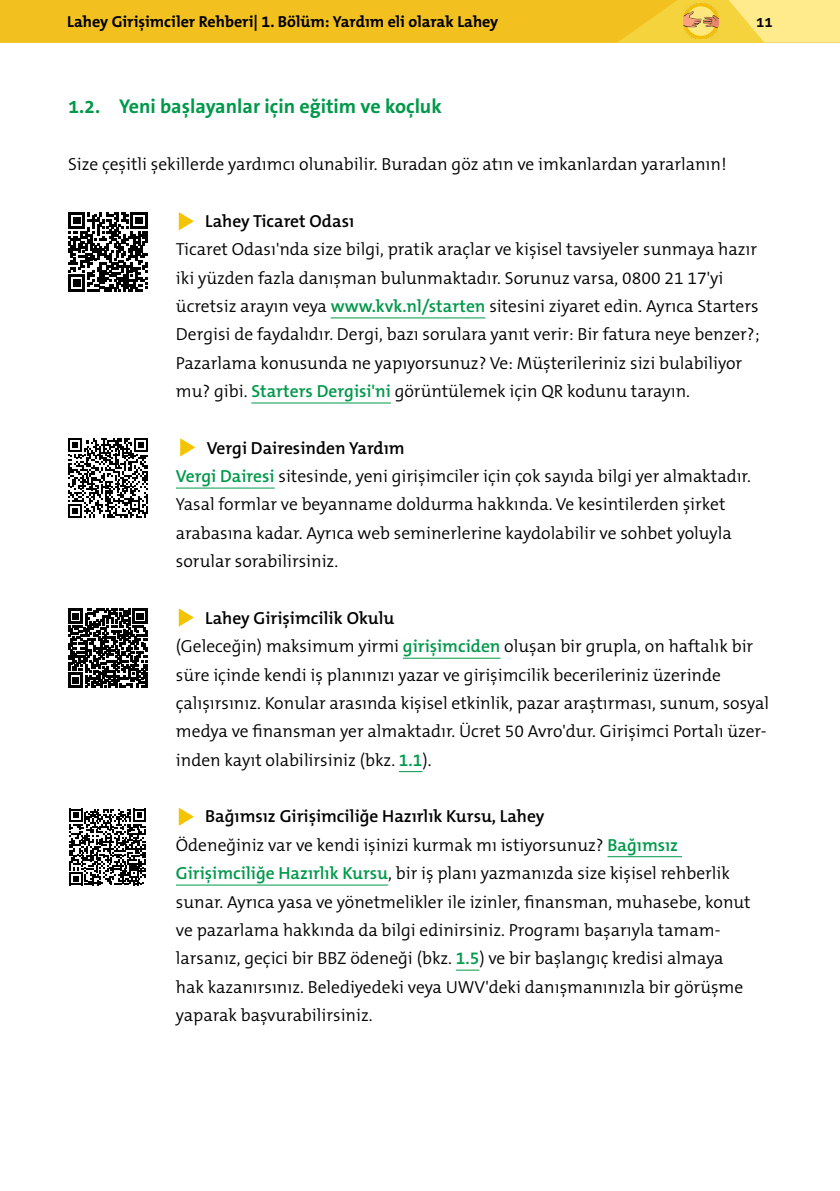
<style>
.page{position:relative;width:840px;height:1191px;background:#fff}
.page>*{position:absolute;margin:0;border:0;box-sizing:border-box;transform-origin:0 0}
.t1{font:700 20px "The Sans B W7";color:#00984a}
.t2{font:300 17.6px/28.4px "The Mix B W4";color:#000}
.t3{font:600 17.6px "The Mix B W6";color:#000}
.t4{font:700 16px "The Mix B W7";color:#000}
.t5{font:700 15px "The Sans B W7";color:#000}
.s1{font-family:"The Mix B W6";font-weight:600;color:#00984a}
</style>
<div class="page">
<div style="left:0;top:0;width:839px;height:43px;background:#f5d33d"></div>
<svg style="left:729px;top:0;width:110px;height:43px"></svg>
<div style="left:0;top:0;width:677px;height:43px;background:#f3c11f"></div>
<img style="left:683px;top:4px;width:34px;height:34px">
<hr style="left:330px;top:317px;width:155px;height:1px;background:#00984a">
<hr style="left:251px;top:403px;width:139px;height:1px;background:#00984a">
<hr style="left:176px;top:488px;width:98px;height:1px;background:#00984a">
<hr style="left:403px;top:658px;width:97px;height:1px;background:#00984a">
<svg style="left:399px;top:771px;width:23px;height:1px"></svg>
<hr style="left:607px;top:856px;width:74px;height:1px;background:#00984a">
<hr style="left:176px;top:884px;width:212px;height:1px;background:#00984a">
<svg style="left:456px;top:969px;width:23px;height:1px"></svg>
<svg style="left:68px;top:212px;width:79px;height:79px"></svg>
<svg style="left:179px;top:212px;width:15px;height:18px"></svg>
<svg style="left:68px;top:438px;width:79px;height:79px"></svg>
<svg style="left:180px;top:438px;width:15px;height:18px"></svg>
<svg style="left:68px;top:608px;width:79px;height:80px"></svg>
<svg style="left:179px;top:608px;width:15px;height:18px"></svg>
<svg style="left:69px;top:809px;width:77px;height:76px"></svg>
<svg style="left:179px;top:807px;width:15px;height:19px"></svg>
<p class="t4" style="left:67px;top:12px;width:432px">Lahey Girişimciler Rehberi| 1. Bölüm: Yardım eli olarak Lahey</p>
<p class="t5" style="left:755px;top:12px;width:18px">11</p>
<p class="t1" style="left:68px;top:94px;width:375px">1.2. Yeni başlayanlar için eğitim ve koçluk</p>
<p class="t2" style="left:68px;top:150px;width:659px">Size çeşitli şekillerde yardımcı olunabilir. Buradan göz atın ve imkanlardan yararlanın!</p>
<p class="t3" style="left:205px;top:210px;width:150px">Lahey Ticaret Odası</p>
<p class="t2" style="left:176px;top:235px;width:585px">Ticaret Odası'nda size bilgi, pratik araçlar ve kişisel tavsiyeler sunmaya hazır iki yüzden fazla danışman bulunmaktadır. Sorunuz varsa, 0800 21 17'yi ücretsiz arayın veya <span class="s1">www.kvk.nl/starten</span> sitesini ziyaret edin. Ayrıca Starters Dergisi de faydalıdır. Dergi, bazı sorulara yanıt verir: Bir fatura neye benzer?; Pazarlama konusunda ne yapıyorsunuz? Ve: Müşterileriniz sizi bulabiliyor mu? gibi. <span class="s1">Starters Dergisi'ni</span> görüntülemek için QR kodunu tarayın.</p>
<p class="t3" style="left:206px;top:436px;width:199px">Vergi Dairesinden Yardım</p>
<p class="t2" style="left:176px;top:462px;width:576px"><span class="s1">Vergi Dairesi</span> sitesinde, yeni girişimciler için çok sayıda bilgi yer almaktadır.<br>Yasal formlar ve beyanname doldurma hakkında. Ve kesintilerden şirket arabasına kadar. Ayrıca web seminerlerine kaydolabilir ve sohbet yoluyla sorular sorabilirsiniz.</p>
<p class="t3" style="left:205px;top:606px;width:190px">Lahey Girişimcilik Okulu</p>
<p class="t2" style="left:176px;top:632px;width:594px">(Geleceğin) maksimum yirmi <span class="s1">girişimciden</span> oluşan bir grupla, on haftalık bir süre içinde kendi iş planınızı yazar ve girişimcilik becerileriniz üzerinde çalışırsınız. Konular arasında kişisel etkinlik, pazar araştırması, sunum, sosyal medya ve finansman yer almaktadır. Ücret 50 Avro'dur. Girişimci Portalı üzer&shy;inden kayıt olabilirsiniz (bkz. <span class="s1">1.1</span>).</p>
<p class="t3" style="left:205px;top:805px;width:340px">Bağımsız Girişimciliğe Hazırlık Kursu, Lahey</p>
<p class="t2" style="left:176px;top:830px;width:576px">Ödeneğiniz var ve kendi işinizi kurmak mı istiyorsunuz? <span class="s1">Bağımsız Girişimciliğe Hazırlık Kursu</span>, bir iş planı yazmanızda size kişisel rehberlik sunar. Ayrıca yasa ve yönetmelikler ile izinler, finansman, muhasebe, konut ve pazarlama hakkında da bilgi edinirsiniz. Programı başarıyla tamam&shy;larsanız, geçici bir BBZ ödeneği (bkz. <span class="s1">1.5</span>) ve bir başlangıç kredisi almaya hak kazanırsınız. Belediyedeki veya UWV'deki danışmanınızla bir görüşme yaparak başvurabilirsiniz.</p>
</div>
